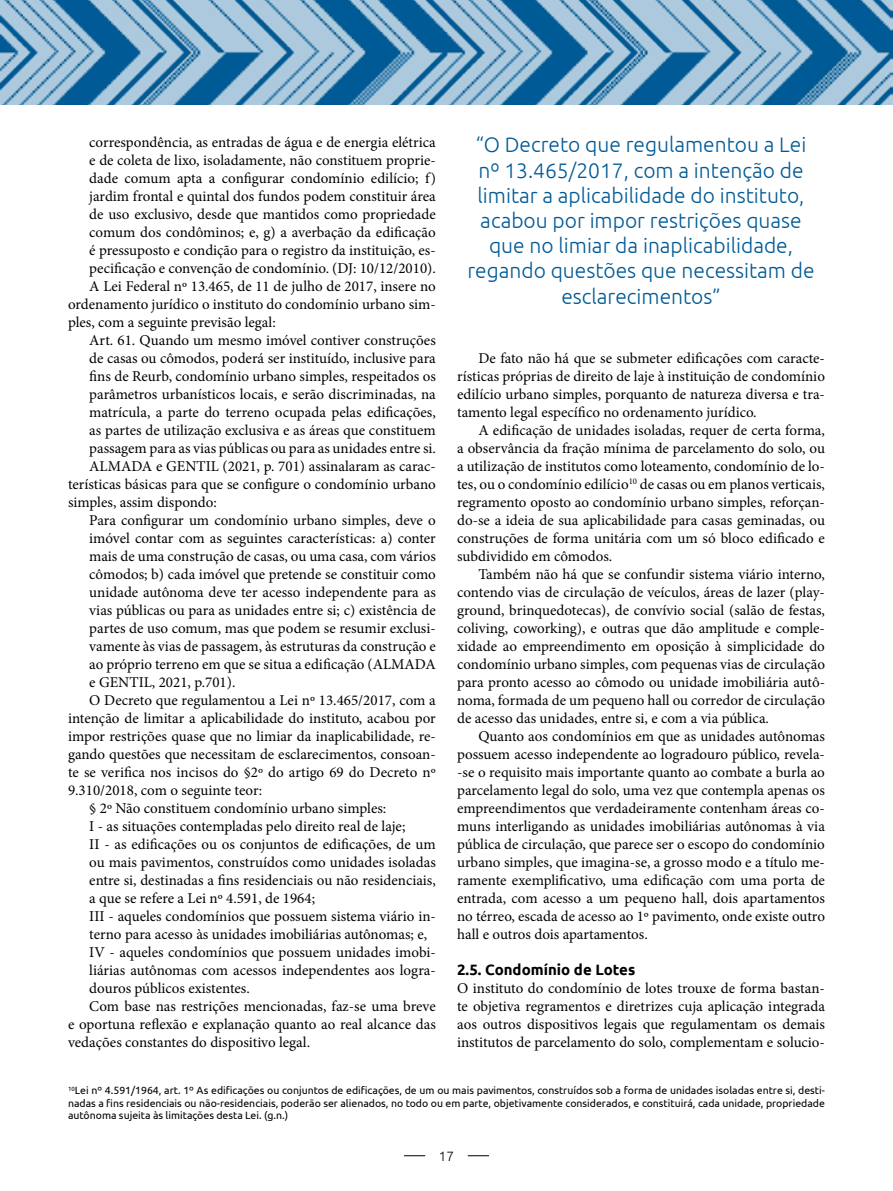
<style>
.page{position:relative;width:893px;height:1191px;background:#fff}
.page>*{position:absolute;margin:0;border:0;box-sizing:border-box;transform-origin:0 0}
.t1{font:300 21px/25.2px "Ubuntu";color:#005a96;text-align:center}
.t2{font:15px/18px "Minion Pro";color:#000;text-align:justify}
.t3{font:700 15px "Ubuntu";color:#000}
.t4{font:300 13.5px "Ubuntu";color:#000}
.t5{font:10.5px/12.6px "Ubuntu";color:#000;text-align:justify}
</style>
<div class="page">
<svg style="left:404px;top:1155px;width:21px;height:1px"></svg>
<svg style="left:468px;top:1155px;width:21px;height:1px"></svg>
<img style="left:0;top:0;width:893px;height:104px">
<p class="t2" style="left:89px;top:133px;width:348px">correspondência, as entradas de água e de energia elétrica</p>
<p class="t2" style="left:89px;top:151px;width:348px">e de coleta de lixo, isoladamente, não constituem proprie-</p>
<p class="t2" style="left:89px;top:169px;width:348px">dade comum apta a configurar condomínio edilício; f)</p>
<p class="t2" style="left:89px;top:187px;width:348px">jardim frontal e quintal dos fundos podem constituir área</p>
<p class="t2" style="left:89px;top:205px;width:348px">de uso exclusivo, desde que mantidos como propriedade</p>
<p class="t2" style="left:89px;top:223px;width:348px">comum dos condôminos; e, g) a averbação da edificação</p>
<p class="t2" style="left:89px;top:241px;width:348px">é pressuposto e condição para o registro da instituição, es-</p>
<p class="t2" style="left:89px;top:259px;width:348px">pecificação e convenção de condomínio. (DJ: 10/12/2010).</p>
<p class="t2" style="left:89px;top:277px;width:348px">A Lei Federal nº 13.465, de 11 de julho de 2017, insere no</p>
<p class="t2" style="left:68px;top:295px;width:369px">ordenamento jurídico o instituto do condomínio urbano sim-</p>
<p class="t2" style="left:68px;top:313px;width:209px">ples, com a seguinte previsão legal:</p>
<p class="t2" style="left:89px;top:331px;width:348px">Art. 61. Quando um mesmo imóvel contiver construções</p>
<p class="t2" style="left:89px;top:349px;width:348px">de casas ou cômodos, poderá ser instituído, inclusive para</p>
<p class="t2" style="left:89px;top:367px;width:348px">fins de Reurb, condomínio urbano simples, respeitados os</p>
<p class="t2" style="left:89px;top:385px;width:348px">parâmetros urbanísticos locais, e serão discriminadas, na</p>
<p class="t2" style="left:89px;top:403px;width:348px">matrícula, a parte do terreno ocupada pelas edificações,</p>
<p class="t2" style="left:89px;top:421px;width:348px">as partes de utilização exclusiva e as áreas que constituem</p>
<p class="t2" style="left:89px;top:439px;width:348px">passagem para as vias públicas ou para as unidades entre si.</p>
<p class="t2" style="left:89px;top:457px;width:348px">ALMADA e GENTIL (2021, p. 701) assinalaram as carac-</p>
<p class="t2" style="left:68px;top:475px;width:369px">terísticas básicas para que se configure o condomínio urbano</p>
<p class="t2" style="left:68px;top:493px;width:150px">simples, assim dispondo:</p>
<p class="t2" style="left:89px;top:511px;width:348px">Para configurar um condomínio urbano simples, deve o</p>
<p class="t2" style="left:89px;top:529px;width:348px">imóvel contar com as seguintes características: a) conter</p>
<p class="t2" style="left:89px;top:547px;width:348px">mais de uma construção de casas, ou uma casa, com vários</p>
<p class="t2" style="left:89px;top:565px;width:348px">cômodos; b) cada imóvel que pretende se constituir como</p>
<p class="t2" style="left:89px;top:583px;width:348px">unidade autônoma deve ter acesso independente para as</p>
<p class="t2" style="left:89px;top:601px;width:348px">vias públicas ou para as unidades entre si; c) existência de</p>
<p class="t2" style="left:89px;top:619px;width:348px">partes de uso comum, mas que podem se resumir exclusi-</p>
<p class="t2" style="left:89px;top:637px;width:348px">vamente às vias de passagem, às estruturas da construção e</p>
<p class="t2" style="left:89px;top:655px;width:348px">ao próprio terreno em que se situa a edificação (ALMADA</p>
<p class="t2" style="left:89px;top:673px;width:148px">e GENTIL, 2021, p.701).</p>
<p class="t2" style="left:89px;top:691px;width:348px">O Decreto que regulamentou a Lei nº 13.465/2017, com a</p>
<p class="t2" style="left:68px;top:709px;width:369px">intenção de limitar a aplicabilidade do instituto, acabou por</p>
<p class="t2" style="left:68px;top:727px;width:369px">impor restrições quase que no limiar da inaplicabilidade, re-</p>
<p class="t2" style="left:68px;top:745px;width:369px">gando questões que necessitam de esclarecimentos, consoan-</p>
<p class="t2" style="left:68px;top:763px;width:369px">te se verifica nos incisos do §2º do artigo 69 do Decreto nº</p>
<p class="t2" style="left:68px;top:781px;width:196px">9.310/2018, com o seguinte teor:</p>
<p class="t2" style="left:89px;top:799px;width:299px">§ 2º Não constituem condomínio urbano simples:</p>
<p class="t2" style="left:89px;top:817px;width:318px">I - as situações contempladas pelo direito real de laje;</p>
<p class="t2" style="left:89px;top:835px;width:348px">II - as edificações ou os conjuntos de edificações, de um</p>
<p class="t2" style="left:89px;top:853px;width:348px">ou mais pavimentos, construídos como unidades isoladas</p>
<p class="t2" style="left:89px;top:871px;width:348px">entre si, destinadas a fins residenciais ou não residenciais,</p>
<p class="t2" style="left:89px;top:889px;width:227px">a que se refere a Lei nº 4.591, de 1964;</p>
<p class="t2" style="left:89px;top:907px;width:348px">III - aqueles condomínios que possuem sistema viário in-</p>
<p class="t2" style="left:89px;top:925px;width:339px">terno para acesso às unidades imobiliárias autônomas; e,</p>
<p class="t2" style="left:89px;top:943px;width:348px">IV - aqueles condomínios que possuem unidades imobi-</p>
<p class="t2" style="left:89px;top:961px;width:348px">liárias autônomas com acessos independentes aos logra-</p>
<p class="t2" style="left:89px;top:979px;width:162px">douros públicos existentes.</p>
<p class="t2" style="left:89px;top:997px;width:348px">Com base nas restrições mencionadas, faz-se uma breve</p>
<p class="t2" style="left:68px;top:1015px;width:369px">e oportuna reflexão e explanação quanto ao real alcance das</p>
<p class="t2" style="left:68px;top:1033px;width:244px">vedações constantes do dispositivo legal.</p>
<h1 class="t1" style="left:467px;top:132px;width:349px">“O Decreto que regulamentou a Lei nº 13.465/2017, com a intenção de limitar a aplicabilidade do instituto, acabou por impor restrições quase que no limiar da inaplicabilidade, regando questões que necessitam de esclarecimentos”</h1>
<p class="t2" style="left:457px;top:349px;width:369px;text-indent:21px">De fato não há que se submeter edificações com caracte&shy;rísticas próprias de direito de laje à instituição de condomínio edilício urbano simples, porquanto de natureza diversa e tra&shy;tamento legal específico no ordenamento jurídico.</p>
<p class="t2" style="left:457px;top:421px;width:369px;text-indent:21px">A edificação de unidades isoladas, requer de certa forma, a observância da fração mínima de parcelamento do solo, ou a utilização de institutos como loteamento, condomínio de lo&shy;tes, ou o condomínio edilício<sup>10</sup> de casas ou em planos verticais, regramento oposto ao condomínio urbano simples, reforçan&shy;do-se a ideia de sua aplicabilidade para casas geminadas, ou construções de forma unitária com um só bloco edificado e subdividido em cômodos.</p>
<p class="t2" style="left:457px;top:565px;width:369px;text-indent:21px">Também não há que se confundir sistema viário interno, contendo vias de circulação de veículos, áreas de lazer (play&shy;ground, brinquedotecas), de convívio social (salão de festas, coliving, coworking), e outras que dão amplitude e comple&shy;xidade ao empreendimento em oposição à simplicidade do condomínio urbano simples, com pequenas vias de circulação para pronto acesso ao cômodo ou unidade imobiliária autô&shy;noma, formada de um pequeno hall ou corredor de circulação de acesso das unidades, entre si, e com a via pública.</p>
<p class="t2" style="left:457px;top:727px;width:369px;text-indent:21px">Quanto aos condomínios em que as unidades autônomas possuem acesso independente ao logradouro público, revela--se o requisito mais importante quanto ao combate a burla ao parcelamento legal do solo, uma vez que contempla apenas os empreendimentos que verdadeiramente contenham áreas co&shy;muns interligando as unidades imobiliárias autônomas à via pública de circulação, que parece ser o escopo do condomínio urbano simples, que imagina-se, a grosso modo e a título me&shy;ramente exemplificativo, uma edificação com uma porta de entrada, com acesso a um pequeno hall, dois apartamentos no térreo, escada de acesso ao 1º pavimento, onde existe outro hall e outros dois apartamentos.</p>
<p class="t3" style="left:457px;top:961px;width:180px">2.5. Condomínio de Lotes</p>
<p class="t2" style="left:457px;top:979px;width:369px">O instituto do condomínio de lotes trouxe de forma bastan&shy;te objetiva regramentos e diretrizes cuja aplicação integrada aos outros dispositivos legais que regulamentam os demais institutos de parcelamento do solo, complementam e solucio-</p>
<p class="t5" style="left:68px;top:1083px;width:758px"><sup>10</sup>Lei nº 4.591/1964, art. 1º As edificações ou conjuntos de edificações, de um ou mais pavimentos, construídos sob a forma de unidades isoladas entre si, desti&shy;nadas a fins residenciais ou não-residenciais, poderão ser alienados, no todo ou em parte, objetivamente considerados, e constituirá, cada unidade, propriedade autônoma sujeita às limitações desta Lei. (g.n.)</p>
<p class="t4" style="left:439px;top:1148px;width:17px">17</p>
</div>
